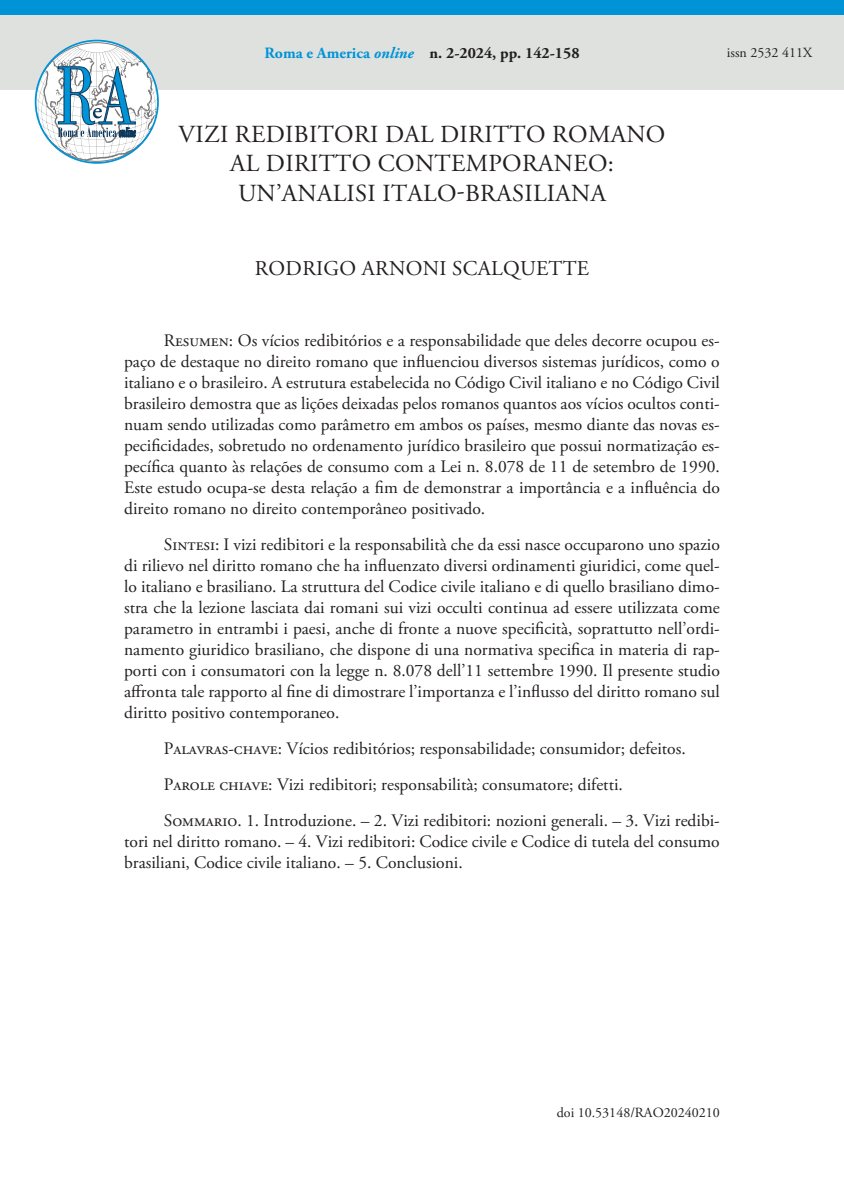
<style>
.page{position:relative;width:844px;height:1191px;background:#fff}
.page>*{position:absolute;margin:0;border:0;box-sizing:border-box;transform-origin:0 0}
.t1{font:24.5px/29.4px "Adobe Garamond Pro";letter-spacing:.015em;color:#231f20;text-align:center}
.t2{font:21px "Adobe Garamond Pro";letter-spacing:.015em;color:#231f20}
.t3{font:17.5px/21px "Adobe Garamond Pro";color:#231f20;text-align:justify}
.t4{font:700 15.75px "Adobe Garamond Pro";color:#231f20}
.t5{font:14px "Adobe Garamond Pro";color:#231f20}
.s1{color:#0093d6}
.s2{font-style:italic;color:#0093d6}
</style>
<div class="page">
<div style="left:0;top:15px;width:843px;height:74px;background:#dfe1df"></div>
<div style="left:0;top:0;width:843px;height:15px;background:#0093d6"></div>
<svg style="left:36px;top:46px;width:122px;height:115px"></svg>
<p class="t4" style="left:264px;top:44px;width:316px"><span class="s1">Roma e America</span> <span class="s2">online</span> n. 2-2024, pp. 142-158</p>
<p class="t5" style="left:726px;top:44px;width:86px">issn 2532 411X</p>
<h1 class="t1" style="left:178px;top:120px;width:488px">VIZI REDIBITORI DAL DIRITTO ROMANO<br>AL DIRITTO CONTEMPORANEO:<br>UN’ANALISI ITALO-BRASILIANA</h1>
<p class="t2" style="left:255px;top:256px;width:336px">RODRIGO ARNONI SCALQUETTE</p>
<p class="t3" style="left:124px;top:331px;width:597px;text-indent:40px">Resumen: Os vícios redibitórios e a responsabilidade que deles decorre ocupou es&shy;paço de destaque no direito romano que influenciou diversos sistemas jurídicos, como o italiano e o brasileiro. A estrutura estabelecida no Código Civil italiano e no Código Civil brasileiro demostra que as lições deixadas pelos romanos quantos aos vícios ocultos conti&shy;nuam sendo utilizadas como parâmetro em ambos os países, mesmo diante das novas es&shy;pecificidades, sobretudo no ordenamento jurídico brasileiro que possui normatização es&shy;pecífica quanto às relações de consumo com a Lei n. 8.078 de 11 de setembro de 1990.<br>Este estudo ocupa-se desta relação a fim de demonstrar a importância e a influência do direito romano no direito contemporâneo positivado.</p>
<p class="t3" style="left:124px;top:534px;width:597px;text-indent:40px">Sintesi: I vizi redibitori e la responsabilità che da essi nasce occuparono uno spazio di rilievo nel diritto romano che ha influenzato diversi ordinamenti giuridici, come quel&shy;lo italiano e brasiliano. La struttura del Codice civile italiano e di quello brasiliano dimo&shy;stra che la lezione lasciata dai romani sui vizi occulti continua ad essere utilizzata come parametro in entrambi i paesi, anche di fronte a nuove specificità, soprattutto nell’ordi&shy;namento giuridico brasiliano, che dispone di una normativa specifica in materia di rap&shy;porti con i consumatori con la legge n. 8.078 dell’11 settembre 1990. Il presente studio affronta tale rapporto al fine di dimostrare l’importanza e l’influsso del diritto romano sul diritto positivo contemporaneo.</p>
<p class="t3" style="left:164px;top:731px;width:557px;line-height:35.9px;text-align:left">Palavras-chave: Vícios redibitórios; responsabilidade; consumidor; defeitos.<br>Parole chiave: Vizi redibitori; responsabilità; consumatore; difetti.<br>Sommario. 1. Introduzione. – 2. Vizi redibitori: nozioni generali. – 3. Vizi redibi-</p>
<p class="t3" style="left:124px;top:831px;width:597px">tori nel diritto romano. – 4. Vizi redibitori: Codice civile e Codice di tutela del consumo brasiliani, Codice civile italiano. – 5. Conclusioni.</p>
<p class="t5" style="left:556px;top:1103px;width:164px">doi 10.53148/RAO20240210</p>
</div>
